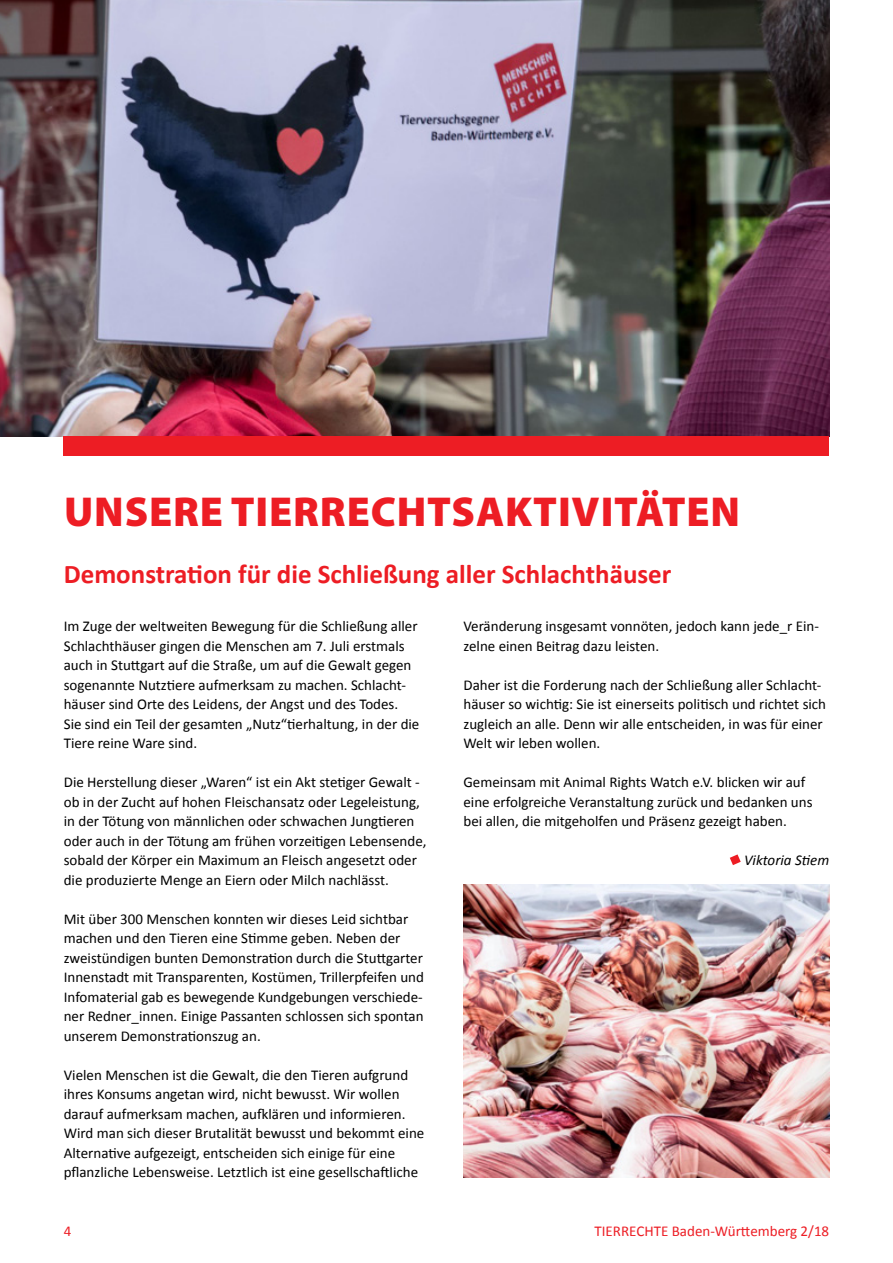
<style>
.page{position:relative;width:893px;height:1263px;background:#fff}
.page>*{position:absolute;margin:0;border:0;box-sizing:border-box;transform-origin:0 0}
.t1{font:900 42px "Myriad Pro";letter-spacing:.02em;color:#ed1d24}
.t2{font:700 27px "Calibri";color:#ed1d24}
.t3{font:15px/19.5px "Calibri";color:#000}
.t4{font:15px "Calibri";color:#ed1d24}
.t5{font:italic 15px "Calibri";color:#000}
</style>
<div class="page">
<img style="left:0;top:0;width:829px;height:436px">
<div style="left:64px;top:436px;width:765px;height:20px;background:#ed1d24"></div>
<svg style="left:730px;top:854px;width:11px;height:11px"></svg>
<img style="left:463px;top:885px;width:366px;height:292px">
<h1 class="t1" style="left:64px;top:488px;width:110px">UNSERE</h1>
<h1 class="t1" style="left:231px;top:488px;width:50px">TIERRECHT</h1>
<h1 class="t1" style="left:452px;top:488px;width:290px">SAKTIVITÄTE N</h1>
<h2 class="t2" style="left:64px;top:557px;width:609px">Demonstration für die Schließung aller Schlachthäuser</h2>
<p class="t3" style="left:463px;top:616px;width:357px">Veränderung insgesamt vonnöten, jedoch kann jede_r Ein&shy;zelne einen Beitrag dazu leisten.</p>
<p class="t3" style="left:463px;top:675px;width:364px">Daher ist die Forderung nach der Schließung aller Schlacht&shy;häuser so wichtig: Sie ist einerseits politisch und richtet sich zugleich an alle. Denn wir alle entscheiden, in was für einer Welt wir leben wollen.</p>
<p class="t3" style="left:463px;top:772px;width:351px">Gemeinsam mit Animal Rights Watch e.V. blicken wir auf eine erfolgreiche Veranstaltung zurück und bedanken uns bei allen, die mitgeholfen und Präsenz gezeigt haben.</p>
<p class="t5" style="left:744px;top:850px;width:87px">Viktoria Stiem</p>
<p class="t3" style="left:64px;top:616px;width:357px">Im Zuge der weltweiten Bewegung für die Schließung aller Schlachthäuser gingen die Menschen am 7. Juli erstmals auch in Stuttgart auf die Straße, um auf die Gewalt gegen sogenannte Nutztiere aufmerksam zu machen. Schlacht&shy;häuser sind Orte des Leidens, der Angst und des Todes.<br>Sie sind ein Teil der gesamten „Nutz“tierhaltung, in der die Tiere reine Ware sind.</p>
<p class="t3" style="left:64px;top:772px;width:364px">Die Herstellung dieser „Waren“ ist ein Akt stetiger Gewalt - ob in der Zucht auf hohen Fleischansatz oder Legeleistung, in der Tötung von männlichen oder schwachen Jungtieren oder auch in der Tötung am frühen vorzeitigen Lebensende, sobald der Körper ein Maximum an Fleisch angesetzt oder die produzierte Menge an Eiern oder Milch nachlässt.</p>
<p class="t3" style="left:64px;top:909px;width:362px">Mit über 300 Menschen konnten wir dieses Leid sichtbar machen und den Tieren eine Stimme geben. Neben der zweistündigen bunten Demonstration durch die Stuttgarter Innenstadt mit Transparenten, Kostümen, Trillerpfeifen und Infomaterial gab es bewegende Kundgebungen verschiede&shy;ner Redner_innen. Einige Passanten schlossen sich spontan unserem Demonstrationszug an.</p>
<p class="t3" style="left:64px;top:1065px;width:362px">Vielen Menschen ist die Gewalt, die den Tieren aufgrund ihres Konsums angetan wird, nicht bewusst. Wir wollen darauf aufmerksam machen, aufklären und informieren.<br>Wird man sich dieser Brutalität bewusst und bekommt eine Alternative aufgezeigt, entscheiden sich einige für eine pflanzliche Lebensweise. Letztlich ist eine gesellschaftliche</p>
<p class="t4" style="left:64px;top:1221px;width:9px">4</p>
<p class="t4" style="left:595px;top:1221px;width:236px">TIERRECHTE Baden-Württemberg 2/18</p>
</div>
